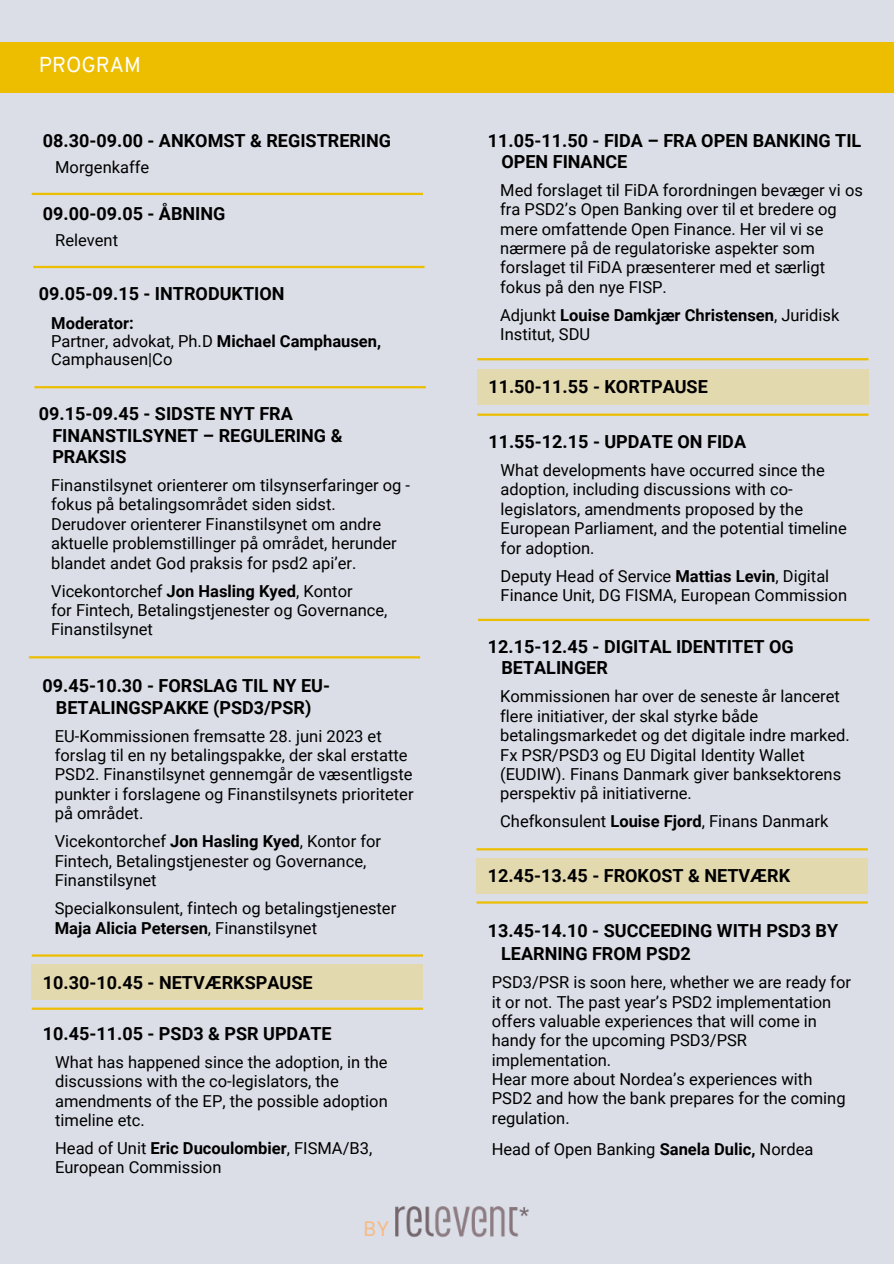
<style>
.page{position:relative;width:894px;height:1264px;background:#fff}
.page>*{position:absolute;margin:0;border:0;box-sizing:border-box;transform-origin:0 0}
.t1{font:21px "Overpass";color:#fff}
.t2{font:20.4px "Overpass";color:#f6ba82}
.t3{font:700 18px/21.3px "Roboto";color:#000}
.t4{font:16.5px/19.4px "Roboto";color:#000}
.s1{font-weight:700}
</style>
<div class="page">
<div style="left:0;top:0;width:893px;height:1263px;background:#dbdee7"></div>
<img style="left:395px;top:1206px;width:134px;height:32px">
<hr style="left:32px;top:193px;width:391px;height:2px;background:#edbe00">
<hr style="left:33px;top:266px;width:391px;height:2px;background:#edbe00">
<hr style="left:34px;top:386px;width:391px;height:2px;background:#edbe00">
<hr style="left:32px;top:954px;width:391px;height:2px;background:#edbe00">
<div style="left:32px;top:964px;width:391px;height:36px;background:#e3d9af"></div>
<hr style="left:32px;top:1007px;width:391px;height:2px;background:#edbe00">
<hr style="left:29px;top:656px;width:391px;height:2px;background:#edbe00">
<hr style="left:477px;top:358px;width:391px;height:2px;background:#edbe00">
<hr style="left:477px;top:413px;width:391px;height:3px;background:#edbe00">
<hr style="left:478px;top:618px;width:391px;height:3px;background:#edbe00">
<div style="left:477px;top:369px;width:391px;height:36px;background:#e3d9af"></div>
<hr style="left:476px;top:848px;width:391px;height:2px;background:#edbe00">
<div style="left:476px;top:858px;width:391px;height:36px;background:#e3d9af"></div>
<hr style="left:476px;top:901px;width:391px;height:2px;background:#edbe00">
<div style="left:0;top:43px;width:893px;height:50px;background:#edbe00"></div>
<p class="t1" style="left:39px;top:38px;width:104px">PROGRAM</p>
<p class="t1" style="left:39px;top:50px;width:104px">PROGRAM</p>
<p class="t3" style="left:43px;top:129px;width:350px">08.30-09.00 - ANKOMST &amp; REGISTRERING</p>
<p class="t4" style="left:55px;top:156px;width:96px">Morgenkaffe</p>
<p class="t3" style="left:43px;top:202px;width:184px">09.00-09.05 - ÅBNING</p>
<p class="t4" style="left:55px;top:229px;width:64px">Relevent</p>
<p class="t3" style="left:39px;top:282px;width:247px">09.05-09.15 - INTRODUKTION</p>
<p class="t4" style="left:51px;top:313px;width:331px;line-height:18.1px"><span class="s1">Moderator:<br></span>Partner, advokat, Ph.D <span class="s1">Michael Camphausen,<br></span>Camphausen|Co</p>
<p class="t3" style="left:52px;top:402px;width:291px;text-indent:-13px">09.15-09.45 - SIDSTE NYT FRA<br>FINANSTILSYNET – REGULERING &amp;<br>PRAKSIS</p>
<p class="t4" style="left:51px;top:475px;width:360px">Finanstilsynet orienterer om tilsynserfaringer og - fokus på betalingsområdet siden sidst.<br>Derudover orienterer Finanstilsynet om andre aktuelle problemstillinger på området, herunder blandet andet God praksis for psd2 api’er.</p>
<p class="t4" style="left:51px;top:580px;width:338px">Vicekontorchef <span class="s1">Jon Hasling Kyed</span>, Kontor<br>for Fintech, Betalingstjenester og Governance,<br>Finanstilsynet</p>
<p class="t3" style="left:42px;top:674px;width:289px;text-align:center">09.45-10.30 - FORSLAG TIL NY EU-<br>BETALINGSPAKKE (PSD3/PSR)</p>
<p class="t4" style="left:55px;top:725px;width:360px">EU-Kommissionen fremsatte 28. juni 2023 et forslag til en ny betalingspakke, der skal erstatte PSD2. Finanstilsynet gennemgår de væsentligste punkter i forslagene og Finanstilsynets prioriteter på området.</p>
<p class="t4" style="left:55px;top:831px;width:328px">Vicekontorchef <span class="s1">Jon Hasling Kyed</span>, Kontor for<br>Fintech, Betalingstjenester og Governance,<br>Finanstilsynet</p>
<p class="t4" style="left:55px;top:898px;width:343px">Specialkonsulent, fintech og betalingstjenester<br><span class="s1">Maja Alicia Petersen</span>, Finanstilsynet</p>
<p class="t3" style="left:43px;top:970px;width:271px">10.30-10.45 - NETVÆRKSPAUSE</p>
<p class="t3" style="left:43px;top:1021px;width:290px">10.45-11.05 - PSD3 &amp; PSR UPDATE</p>
<p class="t4" style="left:55px;top:1051px;width:334px">What has happened since the adoption, in the discussions with the co-legislators, the amendments of the EP, the possible adoption timeline etc.</p>
<p class="t4" style="left:55px;top:1137px;width:318px">Head of Unit <span class="s1">Eric Ducoulombier</span>, FISMA/B3,<br>European Commission</p>
<p class="t2" style="left:363px;top:1213px;width:28px">BY</p>
<p class="t3" style="left:501px;top:129px;width:361px;text-indent:-13px">11.05-11.50 - FIDA – FRA OPEN BANKING TIL<br>OPEN FINANCE</p>
<p class="t4" style="left:500px;top:180px;width:364px">Med forslaget til FiDA forordningen bevæger vi os fra PSD2’s Open Banking over til et bredere og mere omfattende Open Finance. Her vil vi se nærmere på de regulatoriske aspekter som forslaget til FiDA præsenterer med et særligt fokus på den nye FISP.</p>
<p class="t4" style="left:500px;top:305px;width:340px">Adjunkt <span class="s1">Louise Damkjær Christensen</span>, Juridisk<br>Institut, SDU</p>
<p class="t3" style="left:488px;top:376px;width:221px">11.50-11.55 - KORTPAUSE</p>
<p class="t3" style="left:488px;top:430px;width:259px">11.55-12.15 - UPDATE ON FIDA</p>
<p class="t4" style="left:500px;top:460px;width:347px">What developments have occurred since the adoption, including discussions with co&shy;legislators, amendments proposed by the European Parliament, and the potential timeline for adoption.</p>
<p class="t4" style="left:500px;top:565px;width:348px">Deputy Head of Service <span class="s1">Mattias Levin</span>, Digital<br>Finance Unit, DG FISMA, European Commission</p>
<p class="t3" style="left:501px;top:635px;width:294px;text-indent:-13px">12.15-12.45 - DIGITAL IDENTITET OG<br>BETALINGER</p>
<p class="t4" style="left:500px;top:686px;width:351px">Kommissionen har over de seneste år lanceret flere initiativer, der skal styrke både betalingsmarkedet og det digitale indre marked.<br>Fx PSR/PSD3 og EU Digital Identity Wallet (EUDIW). Finans Danmark giver banksektorens perspektiv på initiativerne.</p>
<p class="t4" style="left:500px;top:811px;width:329px">Chefkonsulent <span class="s1">Louise Fjord</span>, Finans Danmark</p>
<p class="t3" style="left:487px;top:864px;width:304px">12.45-13.45 - FROKOST &amp; NETVÆRK</p>
<p class="t3" style="left:501px;top:918px;width:338px;line-height:23.1px;text-indent:-13px">13.45-14.10 - SUCCEEDING WITH PSD3 BY<br>LEARNING FROM PSD2</p>
<p class="t4" style="left:491px;top:971px;width:360px">PSD3/PSR is soon here, whether we are ready for it or not. The past year’s PSD2 implementation offers valuable experiences that will come in handy for the upcoming PSD3/PSR implementation.<br>Hear more about Nordea’s experiences with PSD2 and how the bank prepares for the coming regulation.</p>
<p class="t4" style="left:491px;top:1138px;width:323px">Head of Open Banking <span class="s1">Sanela Dulic,</span> Nordea</p>
</div>
